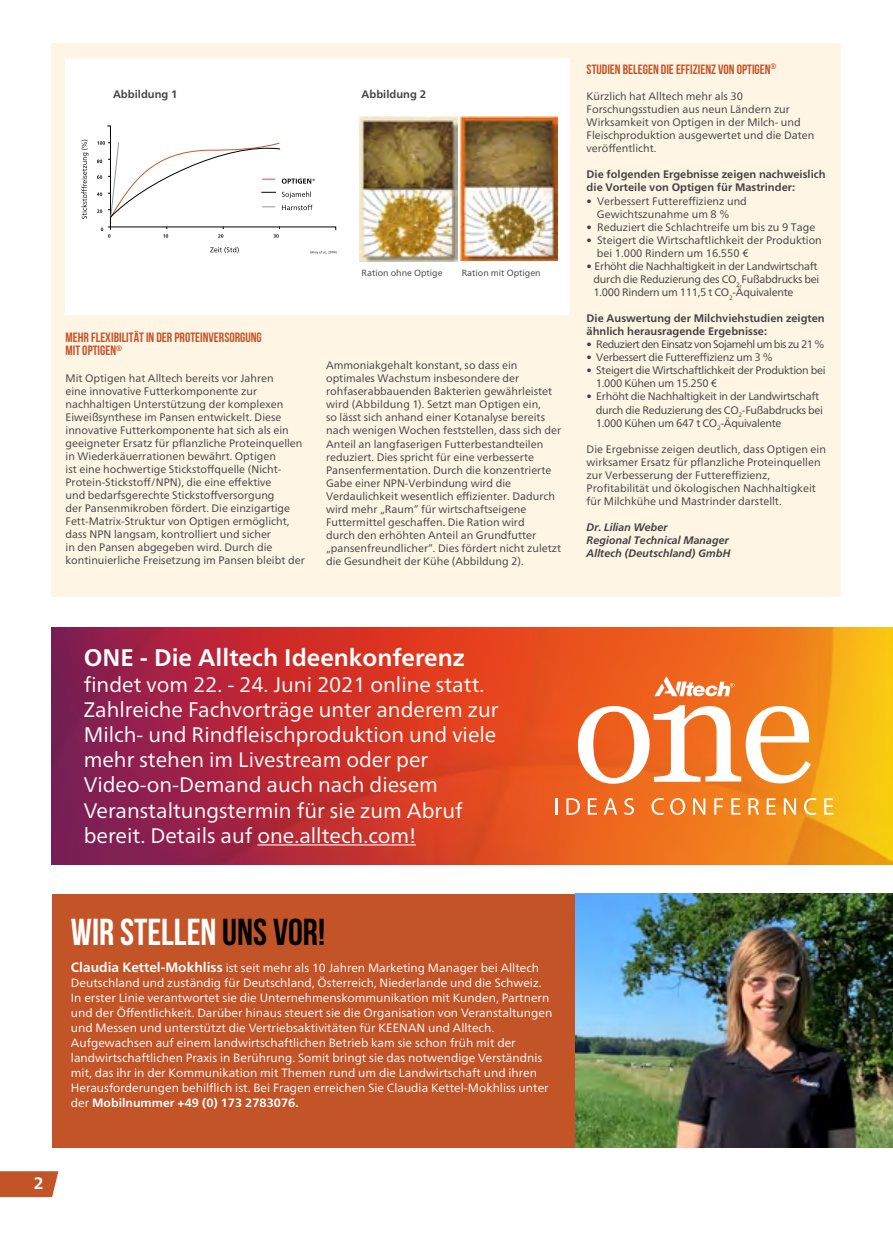
<style>
.page{position:relative;width:893px;height:1234px;background:#fff}
.page>*{position:absolute;margin:0;border:0;box-sizing:border-box;transform-origin:0 0}
.t1{font:700 37.5px "Bebas Neue";color:#fff}
.t2{font:700 24px "Frutiger Neue LTW1 G";color:#fff}
.t3{font:21px/25.2px "Frutiger Neue LTW1 G";color:#fff}
.t4{font:700 16.5px "Frutiger Neue LT Pro";color:#fff}
.t5{font:700 13.5px/13.5px "Bebas Neue";color:#c35428}
.t6{font:12px/15px "Frutiger Neue LTW1 G";color:#fff}
.t7{font:10.8px/13px "Frutiger Neue LTW1 G";color:#414042}
.t8{font:10.8px/13px "Frutiger Neue LTW1 G";letter-spacing:-.025em;color:#414042}
.t9{font:700 10.8px/13px "Frutiger Neue LTW1 G";color:#414042}
.t10{font:italic 700 10.8px/13px "Frutiger Neue LTW1 G";color:#414042}
.t11{font:10.8px "Frutiger Neue LTW1 G";letter-spacing:-.05em;color:#414042}
.t12{font:9px "Frutiger Neue LTW1 G";color:#414042}
.s1{color:#000}
.s2{font-weight:700;font-size:13.5px}
.s3{font-weight:700}
</style>
<div class="page">
<img style="left:52px;top:627px;width:841px;height:236px">
<div style="left:52px;top:43px;width:789px;height:553px;background:#fff5e4"></div>
<hr style="left:257px;top:844px;width:159px;height:1px;background:#fff">
<div style="left:66px;top:58px;width:504px;height:257px;background:#fff"></div>
<div style="left:52px;top:893px;width:524px;height:254px;background:#c35428"></div>
<img style="left:576px;top:893px;width:317px;height:254px">
<svg style="left:81px;top:140px;width:7px;height:79px"></svg>
<svg style="left:210px;top:247px;width:29px;height:6px"></svg>
<svg style="left:310px;top:251px;width:27px;height:3px"></svg>
<svg style="left:97px;top:126px;width:239px;height:111px"></svg>
<img style="left:359px;top:116px;width:98px;height:145px">
<img style="left:460px;top:116px;width:98px;height:145px">
<svg style="left:578px;top:705px;width:233px;height:78px"></svg>
<svg style="left:555px;top:798px;width:2px;height:16px"></svg>
<svg style="left:566px;top:798px;width:14px;height:16px"></svg>
<svg style="left:588px;top:798px;width:9px;height:16px"></svg>
<svg style="left:604px;top:798px;width:13px;height:16px"></svg>
<svg style="left:624px;top:797px;width:10px;height:17px"></svg>
<svg style="left:651px;top:797px;width:13px;height:17px"></svg>
<svg style="left:670px;top:797px;width:15px;height:17px"></svg>
<svg style="left:693px;top:798px;width:12px;height:16px"></svg>
<svg style="left:714px;top:798px;width:9px;height:16px"></svg>
<svg style="left:731px;top:798px;width:9px;height:16px"></svg>
<svg style="left:748px;top:798px;width:11px;height:16px"></svg>
<svg style="left:767px;top:798px;width:9px;height:16px"></svg>
<svg style="left:784px;top:798px;width:12px;height:16px"></svg>
<svg style="left:804px;top:797px;width:12px;height:17px"></svg>
<svg style="left:824px;top:798px;width:9px;height:16px"></svg>
<svg style="left:654px;top:676px;width:81px;height:20px"></svg>
<svg style="left:0;top:1171px;width:58px;height:25px"></svg>
<p class="t9" style="left:113px;top:86px;width:66px">Abbildung 1</p>
<p class="t9" style="left:362px;top:86px;width:66px">Abbildung 2</p>
<p class="t5" style="left:66px;top:330px;width:198px">MEHR FLEXIBILITÄT IN DER PROTEINVERSORGUNG<br>MIT OPTIGEN<sup>®</sup></p>
<p class="t7" style="left:66px;top:370px;width:241px">Mit Optigen hat Alltech bereits vor Jahren<br>eine innovative Futterkomponente zur nachhaltigen Unterstützung der komplexen Eiweißsynthese im Pansen entwickelt. Diese innovative Futterkomponente hat sich als ein geeigneter Ersatz für pflanzliche Proteinquellen in Wiederkäuerrationen bewährt. Optigen<br>ist eine hochwertige Stickstoffquelle (Nicht-Protein-Stickstoff/NPN), die eine effektive<br>und bedarfsgerechte Stickstoffversorgung<br>der Pansenmikroben fördert. Die einzigartige Fett-Matrix-Struktur von Optigen ermöglicht, dass NPN langsam, kontrolliert und sicher<br>in den Pansen abgegeben wird. Durch die kontinuierliche Freisetzung im Pansen bleibt der</p>
<p class="t12" style="left:362px;top:266px;width:83px">Ration ohne Optige</p>
<p class="t12" style="left:462px;top:266px;width:80px">Ration mit Optigen</p>
<p class="t7" style="left:326px;top:358px;width:237px">Ammoniakgehalt konstant, so dass ein optimales Wachstum insbesondere der rohfaserabbauenden Bakterien gewährleistet wird (Abbildung 1). Setzt man Optigen ein,<br>so lässt sich anhand einer Kotanalyse bereits nach wenigen Wochen feststellen, dass sich der Anteil an langfaserigen Futterbestandteilen reduziert. Dies spricht für eine verbesserte Pansenfermentation. Durch die konzentrierte Gabe einer NPN-Verbindung wird die Verdaulichkeit wesentlich effizienter. Dadurch wird mehr „Raum“ für wirtschaftseigene Futtermittel geschaffen. Die Ration wird<br>durch den erhöhten Anteil an Grundfutter „pansenfreundlicher“. Dies fördert nicht zuletzt die Gesundheit der Kühe (Abbildung 2).</p>
<p class="t5" style="left:587px;top:62px;width:191px">STUDIEN BELEGEN DIE EFFIZIENZ VON OPTIGEN<sup>®</sup></p>
<p class="t7" style="left:587px;top:89px;width:229px">Kürzlich hat Alltech mehr als 30<br>Forschungsstudien aus neun Ländern zur Wirksamkeit von Optigen in der Milch- und Fleischproduktion ausgewertet und die Daten veröffentlicht.</p>
<p class="t9" style="left:587px;top:167px;width:241px">Die folgenden Ergebnisse zeigen nachweislich die Vorteile von Optigen für Mastrinder:</p>
<p class="t7" style="left:597px;top:193px;width:151px;text-indent:-10px">• Verbessert Futtereffizienz und<br>Gewichtszunahme um 8 %</p>
<p class="t7" style="left:587px;top:219px;width:230px">• Reduziert die Schlachtreife um bis zu 9 Tage</p>
<p class="t7" style="left:597px;top:232px;width:226px;text-indent:-10px">• Steigert die Wirtschaftlichkeit der Produktion bei 1.000 Rindern um 16.550 €</p>
<p class="t8" style="left:593px;top:259px;width:227px;text-indent:-7px">• Erhöht die Nachhaltigkeit in der Landwirtschaft durch die Reduzierung des CO<sub>2-</sub>Fußabdrucks bei<br>1.000 Rindern um 111,5 t CO<sub>2</sub>-Äquivalente</p>
<p class="t9" style="left:587px;top:311px;width:240px">Die Auswertung der Milchviehstudien zeigten ähnlich herausragende Ergebnisse:</p>
<p class="t11" style="left:587px;top:336px;width:239px">• Reduziert den Einsatz von Sojamehl um bis zu 21 %</p>
<p class="t8" style="left:587px;top:350px;width:187px">• Verbessert die Futtereffizienz um 3 %</p>
<p class="t8" style="left:596px;top:363px;width:231px;text-indent:-9px">• Steigert die Wirtschaftlichkeit der Produktion bei<br>1.000 Kühen um 15.250 €</p>
<p class="t8" style="left:596px;top:389px;width:229px;text-indent:-9px">• Erhöht die Nachhaltigkeit in der Landwirtschaft durch die Reduzierung des CO<sub>2</sub>-Fußabdrucks bei<br>1.000 Kühen um 647 t CO<sub>2</sub>-Äquivalente</p>
<p class="t7" style="left:587px;top:441px;width:241px">Die Ergebnisse zeigen deutlich, dass Optigen ein wirksamer Ersatz für pflanzliche Proteinquellen zur Verbesserung der Futtereffizienz, Profitabilität und ökologischen Nachhaltigkeit für Milchkühe und Mastrinder darstellt.</p>
<p class="t10" style="left:587px;top:520px;width:145px">Dr. Lilian Weber<br>Regional Technical Manager<br>Alltech (Deutschland) GmbH</p>
<h2 class="t2" style="left:84px;top:640px;width:383px">ONE - Die Alltech Ideenkonferenz</h2>
<p class="t3" style="left:84px;top:670px;width:416px">findet vom 22. - 24. Juni 2021 online statt.<br>Zahlreiche Fachvorträge unter anderem zur Milch- und Rindfleischproduktion und viele mehr stehen im Livestream oder per Video-on-Demand auch nach diesem Veranstaltungstermin für sie zum Abruf bereit. Details auf one.alltech.com!</p>
<h3 class="t4" style="left:34px;top:1173px;width:11px">2</h3>
<h1 class="t1" style="left:71px;top:910px;width:256px">WIR STELLEN <span class="s1">UNS VOR!</span></h1>
<p class="t6" style="left:71px;top:959px;width:483px"><span class="s2">Claudia Kettel-Mokhliss</span> ist seit mehr als 10 Jahren Marketing Manager bei Alltech Deutschland und zuständig für Deutschland, Österreich, Niederlande und die Schweiz.<br>In erster Linie verantwortet sie die Unternehmenskommunikation mit Kunden, Partnern und der Öffentlichkeit. Darüber hinaus steuert sie die Organisation von Veranstaltungen und Messen und unterstützt die Vertriebsaktivitäten für KEENAN und Alltech.<br>Aufgewachsen auf einem landwirtschaftlichen Betrieb kam sie schon früh mit der landwirtschaftlichen Praxis in Berührung. Somit bringt sie das notwendige Verständnis mit, das ihr in der Kommunikation mit Themen rund um die Landwirtschaft und ihren Herausforderungen behilflich ist. Bei Fragen erreichen Sie Claudia Kettel-Mokhliss unter der <span class="s3">Mobilnummer +49 (0) 173 2783076.</span></p>
</div>
